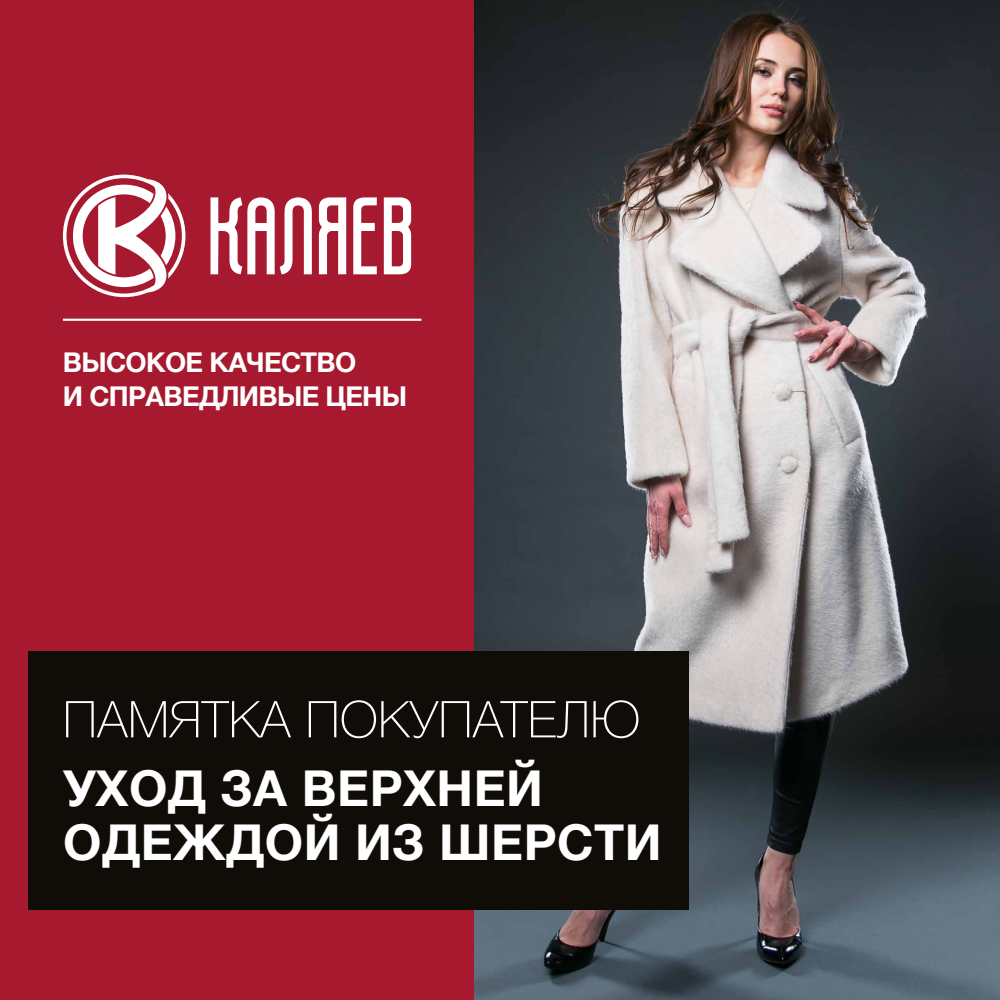
<style>
.page{position:relative;width:1000px;height:1000px;background:#fff}
.page>*{position:absolute;margin:0;border:0;box-sizing:border-box;transform-origin:0 0}
.t1{font:100 50.7px "Helvetica Neue";letter-spacing:.01em;color:#fff}
.t2{font:700 49.4px/54.2px "Helvetica Neue";letter-spacing:.01em;color:#fff}
.t3{font:700 27.2px/34.5px "Helvetica Neue";letter-spacing:-.025em;color:#fff}
</style>
<div class="page">
<img style="left:474px;top:0;width:526px;height:1000px">
<div style="left:0;top:0;width:474px;height:1000px;background:#a6192e"></div>
<svg style="left:63px;top:175px;width:122px;height:122px"></svg>
<svg style="left:384px;top:197px;width:27px;height:77px"></svg>
<svg style="left:319px;top:197px;width:27px;height:77px"></svg>
<svg style="left:211px;top:197px;width:101px;height:78px"></svg>
<svg style="left:353px;top:197px;width:24px;height:77px"></svg>
<hr style="left:63px;top:319px;width:358px;height:2px;background:#fff">
<div style="left:28px;top:652px;width:661px;height:258px;background:#100c08"></div>
<p class="t3" style="left:63px;top:345px;width:346px">ВЫСОКОЕ КАЧЕСТВО<br>И СПРАВЕДЛИВЫЕ ЦЕНЫ</p>
<h1 class="t1" style="left:63px;top:681px;width:579px">ПАМЯТКА ПОКУПАТЕЛЮ</h1>
<h2 class="t2" style="left:63px;top:762px;width:600px">УХОД ЗА ВЕРХНЕЙ<br>ОДЕЖДОЙ ИЗ ШЕРСТИ</h2>
</div>
